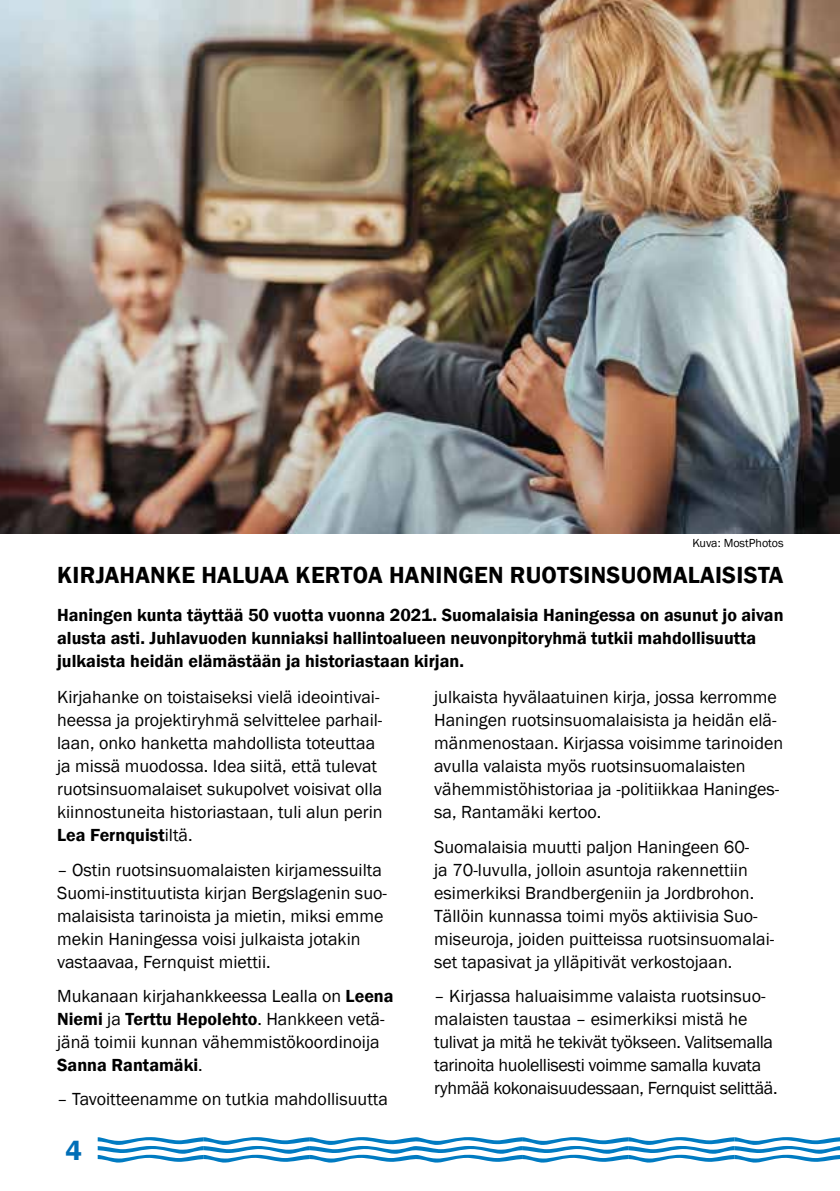
<style>
.page{position:relative;width:840px;height:1191px;background:#fff}
.page>*{position:absolute;margin:0;border:0;box-sizing:border-box;transform-origin:0 0}
.t1{font:600 28px "Franklin Gothic";color:#006eb7}
.t2{font:600 24px "Franklin Gothic";letter-spacing:.01em;color:#000}
.t3{font:18px/23px "Franklin Gothic";color:#000}
.t4{font:600 18px/23px "Franklin Gothic";color:#000}
.t5{font:18px/23px "Franklin Gothic";letter-spacing:-.02em;color:#000}
.t6{font:12px "Franklin Gothic";color:#000}
.s1{font-weight:600}
</style>
<div class="page">
<svg style="left:98px;top:1137px;width:741px;height:25px"></svg>
<img style="left:0;top:0;width:839px;height:533px">
<p class="t6" style="left:692px;top:535px;width:93px">Kuva: MostPhotos</p>
<h2 class="t2" style="left:57px;top:560px;width:727px">KIRJAHANKE HALUAA KERTOA HANINGEN RUOTSINSUOMALAISISTA</h2>
<p class="t4" style="left:57px;top:604px;width:727px">Haningen kunta täyttää 50 vuotta vuonna 2021. Suomalaisia Haningessa on asunut jo aivan alusta asti. Juhlavuoden kunniaksi hallintoalueen neuvonpitoryhmä tutkii mahdollisuutta julkaista heidän elämästään ja historiastaan kirjan.</p>
<p class="t3" style="left:57px;top:686px;width:327px">Kirjahanke on toistaiseksi vielä ideointivai&shy;heessa ja projektiryhmä selvittelee parhail&shy;laan, onko hanketta mahdollista toteuttaa ja missä muodossa. Idea siitä, että tulevat ruotsinsuomalaiset sukupolvet voisivat olla kiinnostuneita historiastaan, tuli alun perin <span class="s1">Lea Fernquist</span>iltä.</p>
<p class="t3" style="left:57px;top:858px;width:331px">– Ostin ruotsinsuomalaisten kirjamessuilta Suomi-instituutista kirjan Bergslagenin suo&shy;malaisista tarinoista ja mietin, miksi emme mekin Haningessa voisi julkaista jotakin vastaavaa, Fernquist miettii.</p>
<p class="t3" style="left:57px;top:984px;width:338px">Mukanaan kirjahankkeessa Lealla on <span class="s1">Leena Niemi</span> ja <span class="s1">Terttu Hepolehto</span>. Hankkeen vetä&shy;jänä toimii kunnan vähemmistökoordinoija <span class="s1">Sanna Rantamäki</span>.</p>
<p class="t3" style="left:57px;top:1088px;width:332px">– Tavoitteenamme on tutkia mahdollisuutta</p>
<h1 class="t1" style="left:65px;top:1133px;width:18px">4</h1>
<p class="t3" style="left:434px;top:686px;width:350px">julkaista hyvälaatuinen kirja, jossa kerromme Haningen ruotsinsuomalaisista ja heidän elä&shy;mänmenostaan. Kirjassa voisimme tarinoiden avulla valaista myös ruotsinsuomalaisten vähemmistöhistoriaa ja -politiikkaa Haninges&shy;sa, Rantamäki kertoo.</p>
<p class="t3" style="left:434px;top:835px;width:341px">Suomalaisia muutti paljon Haningeen 60-<br>ja 70-luvulla, jolloin asuntoja rakennettiin esimerkiksi Brandbergeniin ja Jordbrohon.<br>Tällöin kunnassa toimi myös aktiivisia Suo&shy;miseuroja, joiden puitteissa ruotsinsuomalai&shy;set tapasivat ja ylläpitivät verkostojaan.</p>
<p class="t5" style="left:434px;top:985px;width:345px">– Kirjassa haluaisimme valaista ruotsinsuo&shy;malaisten taustaa – esimerkiksi mistä he tulivat ja mitä he tekivät työkseen. Valitsemalla tarinoita huolellisesti voimme samalla kuvata ryhmää kokonaisuudessaan, Fernquist selittää.</p>
</div>
